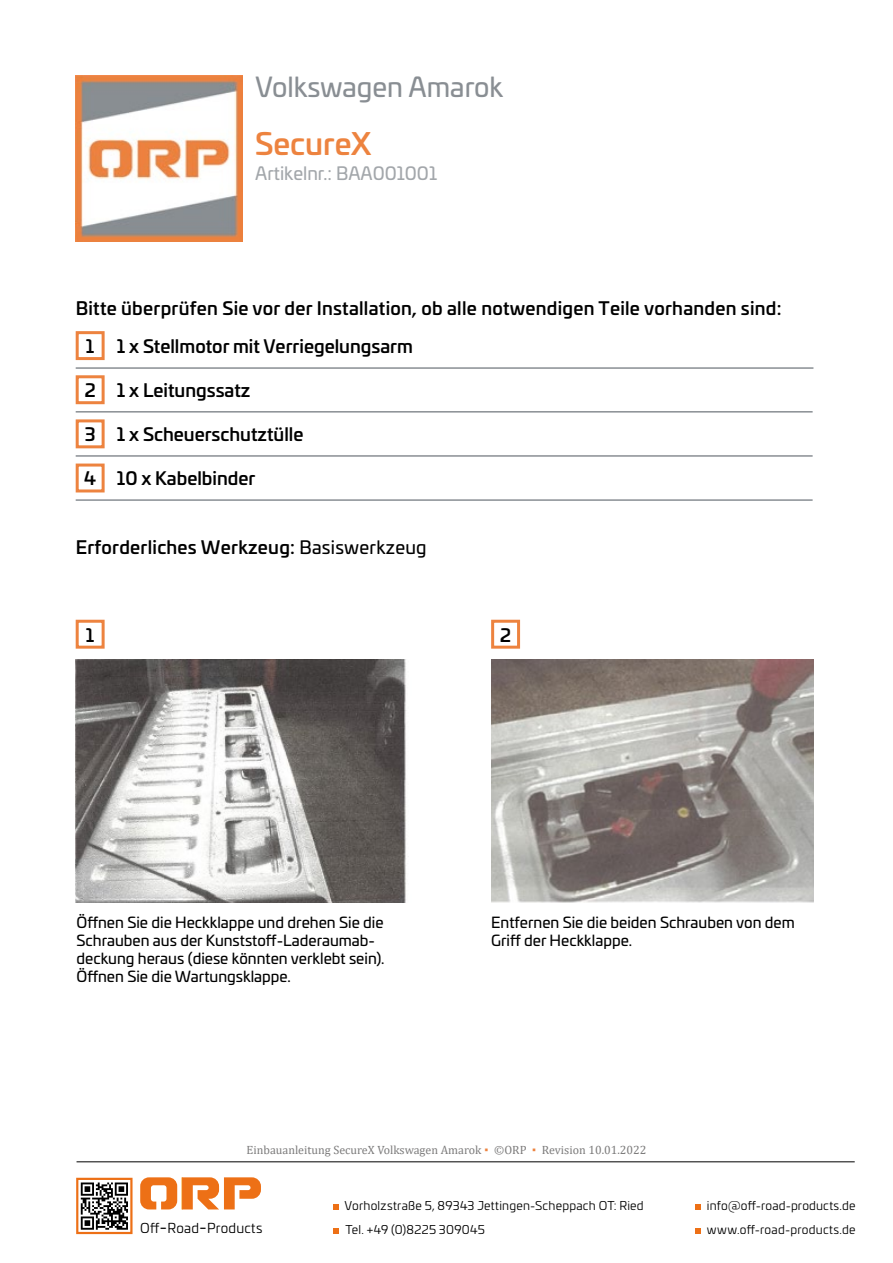
<style>
.page{position:relative;width:893px;height:1263px;background:#fff}
.page>*{position:absolute;margin:0;border:0;box-sizing:border-box;transform-origin:0 0}
.t1{font:500 30px "Univia Pro";color:#ed833f}
.t2{font:27px "Univia Pro";color:#898e93}
.t3{font:500 18px/37.7px "Univia Pro";letter-spacing:.015em;color:#000}
.t4{font:18px "Univia Pro";color:#a3a7ab}
.t5{font:15px/18px "Univia Pro";color:#000}
.t6{font:13.5px "Univia Pro";letter-spacing:.015em;color:#000}
.t7{font:12px "Univia Pro";letter-spacing:.02em;color:#000}
.t8{font:12px "Cambria";color:#7c7b7b}
.s1{font-weight:400}
.s2{color:#ed833f}
.s3{font-size:18px}
</style>
<div class="page">
<img style="left:76px;top:75px;width:166px;height:167px">
<hr style="left:77px;top:1161px;width:778px;height:1px;background:#000">
<svg style="left:140px;top:1177px;width:121px;height:32px"></svg>
<div style="left:76px;top:1178px;width:57px;height:56px;border:2px solid #ed7016"></div>
<svg style="left:81px;top:1182px;width:47px;height:48px"></svg>
<svg style="left:333px;top:1204px;width:5px;height:5px"></svg>
<svg style="left:695px;top:1204px;width:5px;height:5px"></svg>
<svg style="left:333px;top:1228px;width:5px;height:6px"></svg>
<svg style="left:695px;top:1228px;width:5px;height:6px"></svg>
<img style="left:76px;top:659px;width:330px;height:243px">
<div style="left:76px;top:331px;width:29px;height:29px;border:3px solid #ed833f"></div>
<div style="left:76px;top:375px;width:29px;height:29px;border:3px solid #ed833f"></div>
<div style="left:76px;top:419px;width:29px;height:29px;border:3px solid #ed833f"></div>
<div style="left:76px;top:463px;width:29px;height:29px;border:3px solid #ed833f"></div>
<hr style="left:76px;top:367px;width:737px;height:2px;background:#898e93">
<hr style="left:76px;top:411px;width:737px;height:2px;background:#898e93">
<hr style="left:76px;top:455px;width:737px;height:2px;background:#898e93">
<hr style="left:76px;top:499px;width:737px;height:2px;background:#898e93">
<div style="left:76px;top:620px;width:29px;height:29px;border:3px solid #ed833f"></div>
<div style="left:491px;top:620px;width:29px;height:29px;border:3px solid #ed833f"></div>
<img style="left:491px;top:659px;width:322px;height:243px">
<h2 class="t2" style="left:255px;top:67px;width:250px">Volkswagen Amarok</h2>
<h1 class="t1" style="left:255px;top:120px;width:118px">SecureX</h1>
<p class="t4" style="left:255px;top:159px;width:183px">Artikelnr.: BAA001001</p>
<p class="t3" style="left:86px;top:289px;width:697px;text-indent:-10px">Bitte überprüfen Sie vor der Installation, ob alle notwendigen Teile vorhanden sind:<br>1</p>
<p class="t3" style="left:85px;top:370px;width:12px">2</p>
<p class="t3" style="left:85px;top:414px;width:12px">3</p>
<p class="t3" style="left:84px;top:458px;width:13px">4</p>
<p class="t3" style="left:117px;top:326px;width:298px">1 x Stellmotor mit Verriegelungsarm</p>
<p class="t3" style="left:117px;top:370px;width:135px">1 x Leitungssatz</p>
<p class="t3" style="left:117px;top:414px;width:188px">1 x Scheuerschutztülle</p>
<p class="t3" style="left:117px;top:459px;width:140px">10 x Kabelbinder</p>
<p class="t3" style="left:76px;top:528px;width:352px">Erforderliches Werkzeug: <span class="s1">Basiswerkzeug</span></p>
<p class="t3" style="left:86px;top:615px;width:10px">1</p>
<p class="t3" style="left:500px;top:615px;width:12px">2</p>
<p class="t5" style="left:77px;top:912px;width:310px">Öffnen Sie die Heckklappe und drehen Sie die Schrauben aus der Kunststoff-Laderaumab&shy;deckung heraus (diese könnten verklebt sein).<br>Öffnen Sie die Wartungsklappe.</p>
<p class="t5" style="left:491px;top:912px;width:305px">Entfernen Sie die beiden Schrauben von dem<br>Griff der Heckklappe.</p>
<p class="t8" style="left:247px;top:1143px;width:401px">Einbauanleitung SecureX Volkswagen Amarok<span class="s2">▪</span> ©ORP <span class="s2">▪</span> Revision 10.01.2022</p>
<p class="t7" style="left:344px;top:1196px;width:301px">Vorholzstraße 5, 89343 Jettingen-Scheppach OT: Ried</p>
<p class="t6" style="left:140px;top:1219px;width:124px">Off<span class="s3">-</span>Road<span class="s3">-</span>Products</p>
<p class="t7" style="left:346px;top:1220px;width:141px">Tel. +49 (0)8225 309045</p>
<p class="t7" style="left:707px;top:1196px;width:150px">info@off-road-products.de</p>
<p class="t7" style="left:707px;top:1220px;width:150px">www.off-road-products.de</p>
</div>
